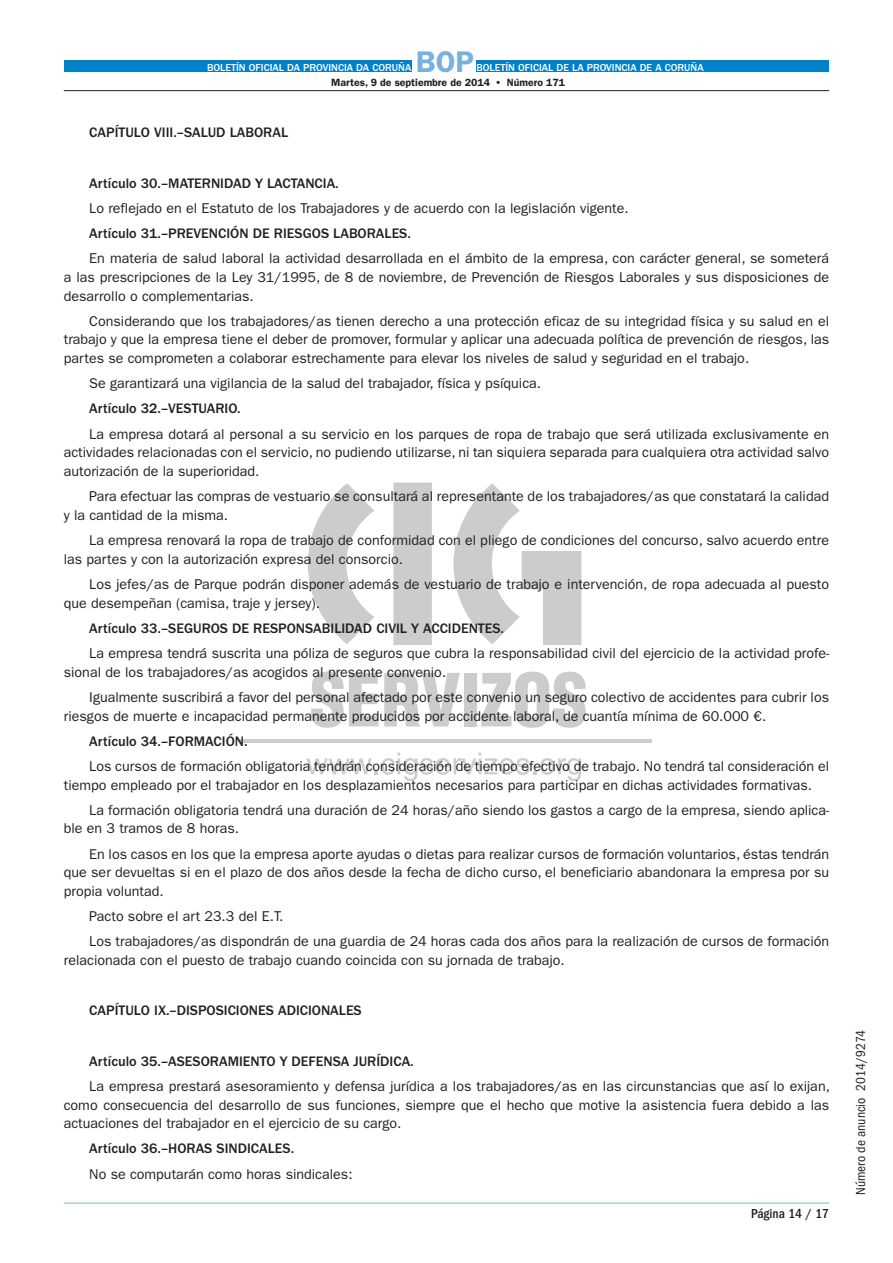
<style>
.page{position:relative;width:893px;height:1263px;background:#fff}
.page>*{position:absolute;margin:0;border:0;box-sizing:border-box;transform-origin:0 0}
.t1{font:600 30px "ITC Franklin Gothic Std";color:#78b1df}
.t2{font:14.25px/18.8px "ITC Franklin Gothic Std";color:#231f20}
.t3{font:500 14.25px "ITC Franklin Gothic Std";color:#231f20}
.t4{font:condensed 13.5px "ITC Franklin Gothic Std";color:#231f20}
.t5{font:500 condensed 13.5px "ITC Franklin Gothic Std";color:#231f20}
.t6{font:500 10.5px "ITC Franklin Gothic Std";color:#fff}
.t7{font:600 10.5px "ITC Franklin Gothic Std";color:#231f20}
</style>
<div class="page">
<svg style="left:308px;top:483px;width:273px;height:162px"></svg>
<hr style="left:240px;top:739px;width:411px;height:3px;background:#ccc">
<svg style="left:307px;top:752px;width:274px;height:29px"></svg>
<svg style="left:311px;top:672px;width:149px;height:56px"></svg>
<div style="left:464px;top:673px;width:13px;height:53px;background:#ccc"></div>
<svg style="left:481px;top:672px;width:105px;height:56px"></svg>
<div style="left:64px;top:60px;width:347px;height:12px;background:#0081c8"></div>
<div style="left:476px;top:60px;width:353px;height:12px;background:#0081c8"></div>
<hr style="left:64px;top:90px;width:765px;height:1px;background:#231f20">
<hr style="left:64px;top:1203px;width:765px;height:1px;background:#76b1df">
<p class="t6" style="left:207px;top:62px;width:206px">BOLETÍN OFICIAL DA PROVINCIA DA CORUÑA</p>
<h1 class="t1" style="left:416px;top:44px;width:60px">BOP</h1>
<p class="t6" style="left:476px;top:62px;width:229px">BOLETÍN OFICIAL DE LA PROVINCIA DE A CORUÑA</p>
<p class="t7" style="left:331px;top:76px;width:235px">Martes, 9 de septiembre de 2014 • Número 171</p>
<p class="t3" style="left:89px;top:125px;width:200px">CAPÍTULO VIII.–SALUD LABORAL</p>
<p class="t3" style="left:89px;top:175px;width:251px">Artículo 30.–MATERNIDAD Y LACTANCIA.</p>
<p class="t2" style="left:89px;top:199px;width:541px">Lo reflejado en el Estatuto de los Trabajadores y de acuerdo con la legislación vigente.</p>
<p class="t3" style="left:89px;top:225px;width:323px">Artículo 31.–PREVENCIÓN DE RIESGOS LABORALES.</p>
<p class="t2" style="left:64px;top:249px;width:767px;text-align:justify;text-indent:26px">En materia de salud laboral la actividad desarrollada en el ámbito de la empresa, con carácter general, se someterá a las prescripciones de la Ley 31/1995, de 8 de noviembre, de Prevención de Riesgos Laborales y sus disposiciones de desarrollo o complementarias.</p>
<p class="t2" style="left:64px;top:311px;width:767px;text-align:justify;text-indent:26px">Considerando que los trabajadores/as tienen derecho a una protección eficaz de su integridad física y su salud en el trabajo y que la empresa tiene el deber de promover, formular y aplicar una adecuada política de prevención de riesgos, las partes se comprometen a colaborar estrechamente para elevar los niveles de salud y seguridad en el trabajo.</p>
<p class="t2" style="left:89px;top:374px;width:453px">Se garantizará una vigilancia de la salud del trabajador, física y psíquica.</p>
<p class="t3" style="left:89px;top:401px;width:153px">Artículo 32.–VESTUARIO.</p>
<p class="t2" style="left:64px;top:424px;width:767px;text-align:justify;text-indent:26px">La empresa dotará al personal a su servicio en los parques de ropa de trabajo que será utilizada exclusivamente en actividades relacionadas con el servicio, no pudiendo utilizarse, ni tan siquiera separada para cualquiera otra actividad salvo autorización de la superioridad.</p>
<p class="t2" style="left:64px;top:487px;width:767px;text-indent:26px">Para efectuar las compras de vestuario se consultará al representante de los trabajadores/as que constatará la calidad y la cantidad de la misma.</p>
<p class="t2" style="left:64px;top:531px;width:767px;text-indent:26px">La empresa renovará la ropa de trabajo de conformidad con el pliego de condiciones del concurso, salvo acuerdo entre las partes y con la autorización expresa del consorcio.</p>
<p class="t2" style="left:64px;top:575px;width:767px;text-indent:26px">Los jefes/as de Parque podrán disponer además de vestuario de trabajo e intervención, de ropa adecuada al puesto que desempeñan (camisa, traje y jersey).</p>
<p class="t3" style="left:89px;top:620px;width:416px">Artículo 33.–SEGUROS DE RESPONSABILIDAD CIVIL Y ACCIDENTES.</p>
<p class="t2" style="left:64px;top:644px;width:767px;text-indent:26px">La empresa tendrá suscrita una póliza de seguros que cubra la responsabilidad civil del ejercicio de la actividad profe&shy;sional de los trabajadores/as acogidos al presente convenio.</p>
<p class="t2" style="left:64px;top:688px;width:767px;text-indent:26px">Igualmente suscribirá a favor del personal afectado por este convenio un seguro colectivo de accidentes para cubrir los riesgos de muerte e incapacidad permanente producidos por accidente laboral, de cuantía mínima de 60.000 €.</p>
<p class="t3" style="left:89px;top:733px;width:160px">Artículo 34.–FORMACIÓN.</p>
<p class="t2" style="left:64px;top:757px;width:767px;text-indent:26px">Los cursos de formación obligatoria tendrán consideración de tiempo efectivo de trabajo. No tendrá tal consideración el tiempo empleado por el trabajador en los desplazamientos necesarios para participar en dichas actividades formativas.</p>
<p class="t2" style="left:64px;top:800px;width:767px;text-indent:26px">La formación obligatoria tendrá una duración de 24 horas/año siendo los gastos a cargo de la empresa, siendo aplica&shy;ble en 3 tramos de 8 horas.</p>
<p class="t2" style="left:64px;top:844px;width:767px;text-align:justify;text-indent:26px">En los casos en los que la empresa aporte ayudas o dietas para realizar cursos de formación voluntarios, éstas tendrán que ser devueltas si en el plazo de dos años desde la fecha de dicho curso, el beneficiario abandonara la empresa por su propia voluntad.</p>
<p class="t2" style="left:89px;top:904px;width:741px;line-height:25px">Pacto sobre el art 23.3 del E.T.<br>Los trabajadores/as dispondrán de una guardia de 24 horas cada dos años para la realización de cursos de formación</p>
<p class="t2" style="left:64px;top:951px;width:502px">relacionada con el puesto de trabajo cuando coincida con su jornada de trabajo.</p>
<p class="t3" style="left:89px;top:1003px;width:274px">CAPÍTULO IX.–DISPOSICIONES ADICIONALES</p>
<p class="t3" style="left:89px;top:1053px;width:326px">Artículo 35.–ASESORAMIENTO Y DEFENSA JURÍDICA.</p>
<p class="t2" style="left:64px;top:1077px;width:768px;text-align:justify;text-indent:26px">La empresa prestará asesoramiento y defensa jurídica a los trabajadores/as en las circunstancias que así lo exijan, como consecuencia del desarrollo de sus funciones, siempre que el hecho que motive la asistencia fuera debido a las actuaciones del trabajador en el ejercicio de su cargo.</p>
<p class="t3" style="left:89px;top:1141px;width:206px">Artículo 36.–HORAS SINDICALES.</p>
<p class="t2" style="left:89px;top:1164px;width:265px">No se computarán como horas sindicales:</p>
<p class="t5" style="left:751px;top:1206px;width:80px">Página 14 / 17</p>
<p class="t4" style="left:853px;top:1195px;width:167px;rotate:-90deg">Número de anuncio 2014/9274</p>
</div>
